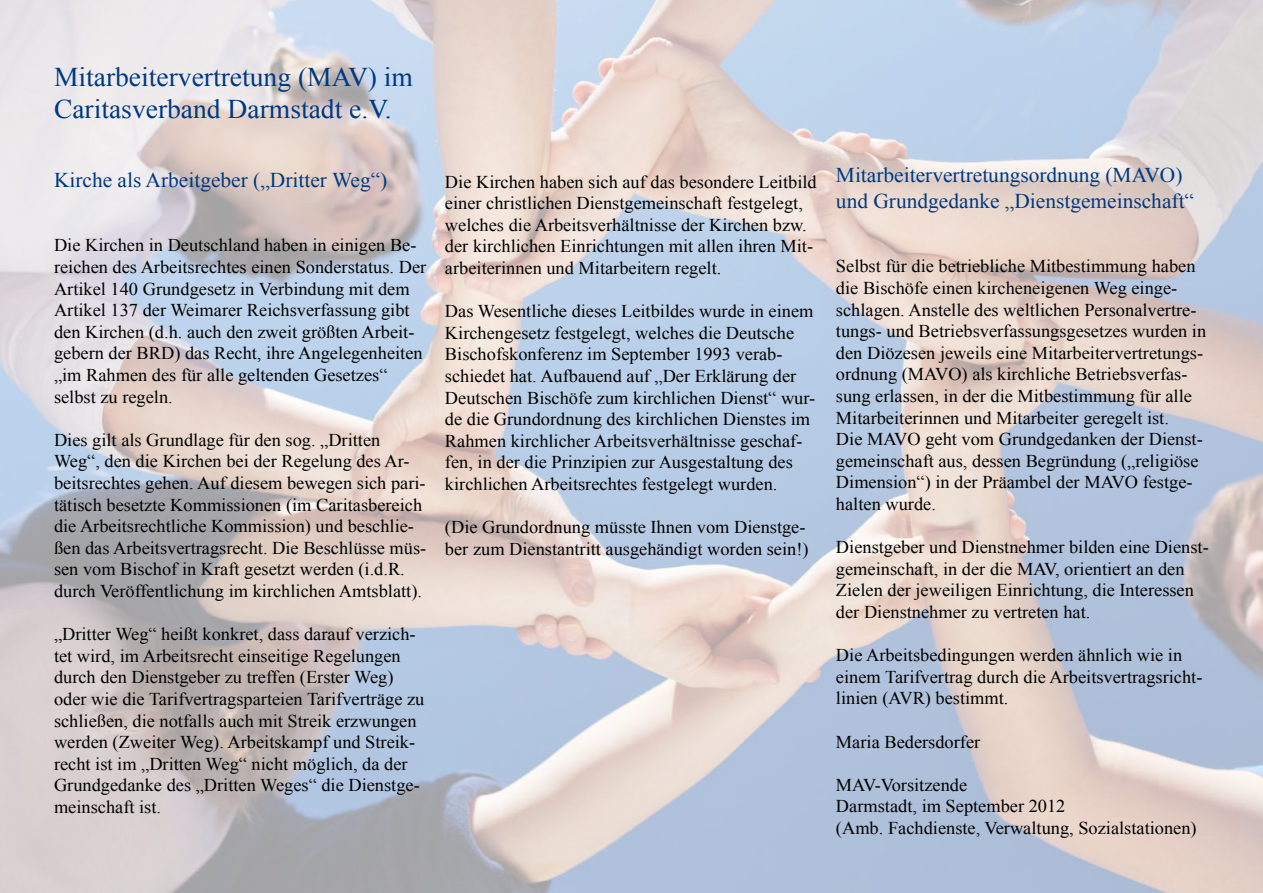
<style>
.page{position:relative;width:1263px;height:893px;background:#fff}
.page>*{position:absolute;margin:0;border:0;box-sizing:border-box;transform-origin:0 0}
.t1{font:27px/32.4px "Times New Roman";color:#003882}
.t2{font:21px/25.2px "Times New Roman";color:#003882}
.t3{font:18px/21.6px "Times New Roman";color:#000}
</style>
<div class="page">
<img style="left:0;top:0;width:1263px;height:893px">
<h1 class="t1" style="left:54px;top:60px;width:360px">Mitarbeitervertretung (MAV) im<br>Caritasverband Darmstadt e.V.</h1>
<p class="t2" style="left:54px;top:167px;width:335px">Kirche als Arbeitgeber („Dritter Weg“)</p>
<p class="t3" style="left:54px;top:234px;width:374px">Die Kirchen in Deutschland haben in einigen Be&shy;reichen des Arbeitsrechtes einen Sonderstatus. Der Artikel 140 Grundgesetz in Verbindung mit dem Artikel 137 der Weimarer Reichsverfassung gibt den Kirchen (d.h. auch den zweit größten Arbeit&shy;gebern der BRD) das Recht, ihre Angelegenheiten „im Rahmen des für alle geltenden Gesetzes“ selbst zu regeln.</p>
<p class="t3" style="left:54px;top:429px;width:374px">Dies gilt als Grundlage für den sog. „Dritten Weg“, den die Kirchen bei der Regelung des Ar&shy;beitsrechtes gehen. Auf diesem bewegen sich pari&shy;tätisch besetzte Kommissionen (im Caritasbereich die Arbeitsrechtliche Kommission) und beschlie&shy;ßen das Arbeitsvertragsrecht. Die Beschlüsse müs&shy;sen vom Bischof in Kraft gesetzt werden (i.d.R. durch Veröffentlichung im kirchlichen Amtsblatt).</p>
<p class="t3" style="left:54px;top:623px;width:372px">„Dritter Weg“ heißt konkret, dass darauf verzich&shy;tet wird, im Arbeitsrecht einseitige Regelungen durch den Dienstgeber zu treffen (Erster Weg) oder wie die Tarifvertragsparteien Tarifverträge zu schließen, die notfalls auch mit Streik erzwungen werden (Zweiter Weg). Arbeitskampf und Streik&shy;recht ist im „Dritten Weg“ nicht möglich, da der Grundgedanke des „Dritten Weges“ die Dienstge&shy;meinschaft ist.</p>
<p class="t3" style="left:445px;top:170px;width:373px">Die Kirchen haben sich auf das besondere Leitbild einer christlichen Dienstgemeinschaft festgelegt, welches die Arbeitsverhältnisse der Kirchen bzw. der kirchlichen Einrichtungen mit allen ihren Mit&shy;arbeiterinnen und Mitarbeitern regelt.</p>
<p class="t3" style="left:445px;top:300px;width:372px">Das Wesentliche dieses Leitbildes wurde in einem Kirchengesetz festgelegt, welches die Deutsche Bischofskonferenz im September 1993 verab&shy;schiedet hat. Aufbauend auf „Der Erklärung der Deutschen Bischöfe zum kirchlichen Dienst“ wur&shy;de die Grundordnung des kirchlichen Dienstes im Rahmen kirchlicher Arbeitsverhältnisse geschaf&shy;fen, in der die Prinzipien zur Ausgestaltung des kirchlichen Arbeitsrechtes festgelegt wurden.</p>
<p class="t3" style="left:445px;top:516px;width:365px">(Die Grundordnung müsste Ihnen vom Dienstge&shy;ber zum Dienstantritt ausgehändigt worden sein!)</p>
<p class="t2" style="left:836px;top:162px;width:360px">Mitarbeitervertretungsordnung (MAVO) und Grundgedanke „Dienstgemeinschaft“</p>
<p class="t3" style="left:836px;top:255px;width:372px">Selbst für die betriebliche Mitbestimmung haben die Bischöfe einen kircheneigenen Weg einge&shy;schlagen. Anstelle des weltlichen Personalvertre&shy;tungs- und Betriebsverfassungsgesetzes wurden in den Diözesen jeweils eine Mitarbeitervertretungs&shy;ordnung (MAVO) als kirchliche Betriebsverfas&shy;sung erlassen, in der die Mitbestimmung für alle Mitarbeiterinnen und Mitarbeiter geregelt ist.<br>Die MAVO geht vom Grundgedanken der Dienst&shy;gemeinschaft aus, dessen Begründung („religiöse Dimension“) in der Präambel der MAVO festge&shy;halten wurde.</p>
<p class="t3" style="left:836px;top:536px;width:374px">Dienstgeber und Dienstnehmer bilden eine Dienst&shy;gemeinschaft, in der die MAV, orientiert an den Zielen der jeweiligen Einrichtung, die Interessen der Dienstnehmer zu vertreten hat.</p>
<p class="t3" style="left:836px;top:644px;width:368px">Die Arbeitsbedingungen werden ähnlich wie in einem Tarifvertrag durch die Arbeitsvertragsricht&shy;linien (AVR) bestimmt.</p>
<p class="t3" style="left:836px;top:730px;width:146px">Maria Bedersdorfer</p>
<p class="t3" style="left:836px;top:774px;width:362px">MAV-Vorsitzende<br>Darmstadt, im September 2012<br>(Amb. Fachdienste, Verwaltung, Sozialstationen)</p>
</div>
